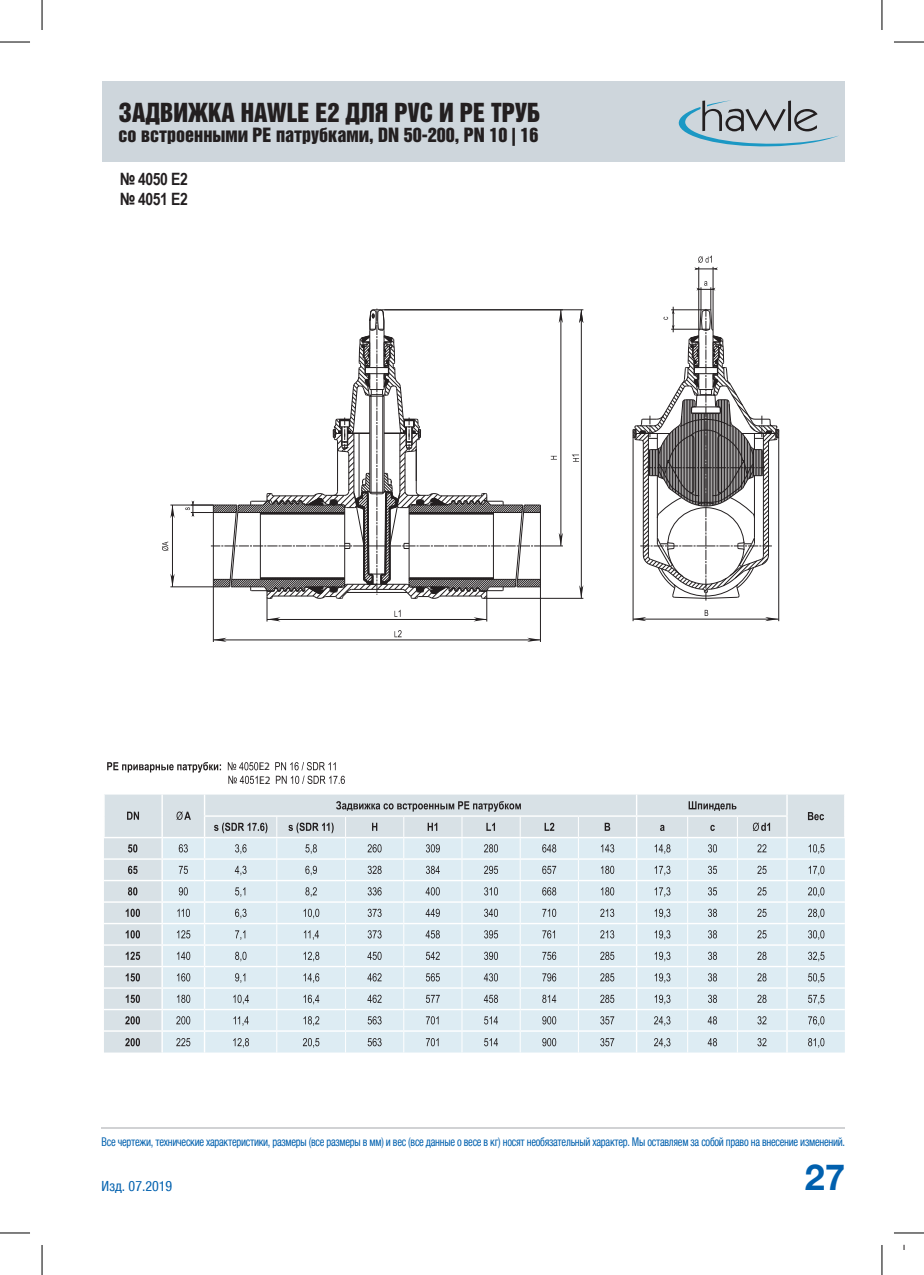
<style>
.page{position:relative;width:924px;height:1275px;background:#fff}
.page>*{position:absolute;margin:0;border:0;box-sizing:border-box;transform-origin:0 0}
.t1{font:700 36px "Helvetica Neue";color:#0160ae}
.t2{font:30px "Helvetica Inserat Cyr Upright";color:#231f20}
.Заголовок{font:24px "Helvetica Inserat Cyr Upright";color:#231f20}
.t3{font:italic 700 19.8px "Arial Narrow";color:#231f20}
.Маленький_заголвок{font:18px "Helvetica Inserat Cyr Upright";color:#231f20}
.артикул{font:700 17px "Arial Narrow";letter-spacing:-.025em;color:#231f20}
.t4{font:condensed 14px "Helvetica Neue LTCYR";color:#0160ae}
.t5{font:condensed 12px "Helvetica Neue LTCYR";letter-spacing:-.025em;color:#0160ae;scale:.88 1}
.t6{font:italic 500 11.4px/13.6px "Helvetica Neue LT Pro";color:#231f20}
</style>
<div class="page">
<div style="left:104px;top:794px;width:739px;height:258px;background:#d8e1e6"></div>
<div style="left:163px;top:838px;width:681px;height:214px;background:#ddecf3"></div>
<hr style="left:103px;top:837px;width:59px;height:1px;background:#fff">
<hr style="left:162px;top:837px;width:42px;height:1px;background:#fff">
<hr style="left:786px;top:837px;width:59px;height:1px;background:#fff">
<hr style="left:104px;top:858px;width:58px;height:1px;background:#fff">
<hr style="left:162px;top:858px;width:42px;height:1px;background:#fff">
<hr style="left:786px;top:858px;width:58px;height:1px;background:#fff">
<hr style="left:104px;top:880px;width:58px;height:1px;background:#fff">
<hr style="left:162px;top:880px;width:42px;height:1px;background:#fff">
<hr style="left:786px;top:880px;width:58px;height:1px;background:#fff">
<hr style="left:104px;top:901px;width:58px;height:1px;background:#fff">
<hr style="left:162px;top:901px;width:42px;height:1px;background:#fff">
<hr style="left:786px;top:901px;width:58px;height:1px;background:#fff">
<hr style="left:104px;top:923px;width:58px;height:1px;background:#fff">
<hr style="left:162px;top:923px;width:42px;height:1px;background:#fff">
<hr style="left:786px;top:923px;width:58px;height:1px;background:#fff">
<hr style="left:104px;top:944px;width:58px;height:1px;background:#fff">
<hr style="left:162px;top:944px;width:42px;height:1px;background:#fff">
<hr style="left:786px;top:944px;width:58px;height:1px;background:#fff">
<hr style="left:104px;top:966px;width:58px;height:1px;background:#fff">
<hr style="left:162px;top:966px;width:42px;height:1px;background:#fff">
<hr style="left:786px;top:966px;width:58px;height:1px;background:#fff">
<hr style="left:104px;top:987px;width:58px;height:1px;background:#fff">
<hr style="left:162px;top:987px;width:42px;height:1px;background:#fff">
<hr style="left:786px;top:987px;width:58px;height:1px;background:#fff">
<hr style="left:104px;top:1008px;width:58px;height:2px;background:#fff">
<hr style="left:162px;top:1008px;width:42px;height:2px;background:#fff">
<hr style="left:786px;top:1008px;width:58px;height:2px;background:#fff">
<hr style="left:104px;top:1030px;width:58px;height:1px;background:#fff">
<hr style="left:162px;top:1030px;width:42px;height:1px;background:#fff">
<hr style="left:786px;top:1030px;width:58px;height:1px;background:#fff">
<hr style="left:103px;top:794px;width:2px;height:22px;background:#fff">
<hr style="left:161px;top:794px;width:2px;height:22px;background:#fff">
<hr style="left:103px;top:816px;width:2px;height:21px;background:#fff">
<hr style="left:161px;top:816px;width:2px;height:21px;background:#fff">
<hr style="left:161px;top:838px;width:2px;height:20px;background:#fff">
<hr style="left:161px;top:859px;width:2px;height:21px;background:#fff">
<hr style="left:161px;top:881px;width:2px;height:20px;background:#fff">
<hr style="left:161px;top:902px;width:2px;height:21px;background:#fff">
<hr style="left:161px;top:924px;width:2px;height:20px;background:#fff">
<hr style="left:161px;top:945px;width:2px;height:21px;background:#fff">
<hr style="left:161px;top:967px;width:2px;height:20px;background:#fff">
<hr style="left:161px;top:988px;width:2px;height:20px;background:#fff">
<hr style="left:161px;top:1010px;width:2px;height:20px;background:#fff">
<hr style="left:161px;top:1031px;width:2px;height:21px;background:#fff">
<svg style="left:127px;top:811px;width:12px;height:8px"></svg>
<svg style="left:128px;top:844px;width:9px;height:8px"></svg>
<svg style="left:128px;top:865px;width:9px;height:9px"></svg>
<svg style="left:128px;top:887px;width:9px;height:8px"></svg>
<svg style="left:126px;top:908px;width:14px;height:9px"></svg>
<svg style="left:126px;top:930px;width:14px;height:8px"></svg>
<svg style="left:126px;top:951px;width:14px;height:9px"></svg>
<svg style="left:126px;top:973px;width:14px;height:8px"></svg>
<svg style="left:126px;top:994px;width:14px;height:9px"></svg>
<svg style="left:125px;top:1016px;width:15px;height:8px"></svg>
<svg style="left:125px;top:1038px;width:15px;height:8px"></svg>
<hr style="left:632px;top:619px;width:146px;height:1px;background:#231f20">
<hr style="left:632px;top:439px;width:1px;height:182px;background:#231f20">
<hr style="left:778px;top:439px;width:1px;height:182px;background:#231f20">
<hr style="left:698px;top:267px;width:1px;height:63px;background:#231f20">
<hr style="left:712px;top:267px;width:1px;height:63px;background:#231f20">
<hr style="left:213px;top:639px;width:327px;height:1px;background:#231f20">
<hr style="left:213px;top:587px;width:1px;height:55px;background:#231f20">
<hr style="left:540px;top:587px;width:1px;height:55px;background:#231f20">
<hr style="left:580px;top:310px;width:1px;height:288px;background:#231f20">
<hr style="left:384px;top:309px;width:199px;height:1px;background:#231f20">
<hr style="left:485px;top:598px;width:98px;height:1px;background:#231f20">
<hr style="left:172px;top:505px;width:1px;height:82px;background:#231f20">
<hr style="left:170px;top:505px;width:43px;height:1px;background:#231f20">
<hr style="left:170px;top:586px;width:43px;height:1px;background:#231f20">
<svg style="left:162px;top:541px;width:6px;height:10px"></svg>
<svg style="left:572px;top:454px;width:6px;height:8px"></svg>
<svg style="left:704px;top:610px;width:4px;height:6px"></svg>
<svg style="left:394px;top:630px;width:7px;height:7px"></svg>
<svg style="left:213px;top:638px;width:13px;height:4px"></svg>
<svg style="left:527px;top:638px;width:13px;height:4px"></svg>
<svg style="left:170px;top:574px;width:4px;height:13px"></svg>
<svg style="left:170px;top:505px;width:4px;height:13px"></svg>
<svg style="left:579px;top:310px;width:4px;height:13px"></svg>
<svg style="left:579px;top:585px;width:4px;height:13px"></svg>
<svg style="left:632px;top:617px;width:14px;height:4px"></svg>
<svg style="left:764px;top:617px;width:14px;height:4px"></svg>
<svg style="left:694px;top:255px;width:23px;height:15px"></svg>
<svg style="left:632px;top:281px;width:147px;height:323px"></svg>
<svg style="left:185px;top:309px;width:377px;height:312px"></svg>
<svg style="left:176px;top:794px;width:648px;height:258px;background:#d8e5eb"></svg>
<svg style="left:107px;top:762px;width:114px;height:10px"></svg>
<svg style="left:228px;top:762px;width:30px;height:22px"></svg>
<svg style="left:275px;top:762px;width:70px;height:22px"></svg>
<hr style="left:102px;top:1126px;width:742px;height:2px;background:#d1d2d4">
<div style="left:103px;top:82px;width:741px;height:80px;background:#ced6dc"></div>
<svg style="left:678px;top:100px;width:160px;height:47px"></svg>
<hr style="left:0;top:42px;width:30px;height:1px;background:#000">
<hr style="left:893px;top:42px;width:30px;height:1px;background:#000">
<hr style="left:0;top:1232px;width:30px;height:1px;background:#000">
<hr style="left:893px;top:1232px;width:30px;height:1px;background:#000">
<hr style="left:42px;top:0;width:1px;height:30px;background:#000">
<hr style="left:42px;top:1245px;width:1px;height:30px;background:#000">
<hr style="left:881px;top:0;width:1px;height:30px;background:#000">
<hr style="left:881px;top:1245px;width:1px;height:30px;background:#000">
<h2 class="t2" style="left:120px;top:93px;width:435px">ЗАДВИЖКА Е2 ДЛЯ PVC И PE ТРУБ</h2>
<h3 class="Маленький_заголвок" style="left:120px;top:129px;width:405px">с приварными PE патрубками, DN 50-200, PN 10 | 16</h3>
<p class="Заголовок" style="left:119px;top:98px;width:423px">ЗАДВИЖКА HAWLE Е2 ДЛЯ PVC И РЕ ТРУБ</p>
<p class="Маленький_заголвок" style="left:119px;top:124px;width:421px">со встроенными РЕ патрубками, DN 50-200, PN 10 | 16</p>
<p class="артикул" style="left:120px;top:166px;width:69px">№ 4050 E2</p>
<p class="артикул" style="left:120px;top:186px;width:69px">№ 4051 E2</p>
<h3 class="t3" style="left:173px;top:181px;width:21px">E2</h3>
<p class="t6" style="left:258px;top:759px;width:13px">E2<br>E2</p>
<p class="t5" style="left:102px;top:1135px;width:846px">Все чертежи, технические характеристики, размеры (все размеры в мм) и вес (все данные о весе в кг) носят необязательный характер. Мы оставляем за собой право на внесение изменений.</p>
<p class="t4" style="left:102px;top:1178px;width:72px">Изд. 07.2019</p>
<h1 class="t1" style="left:804px;top:1155px;width:42px">27</h1>
</div>
